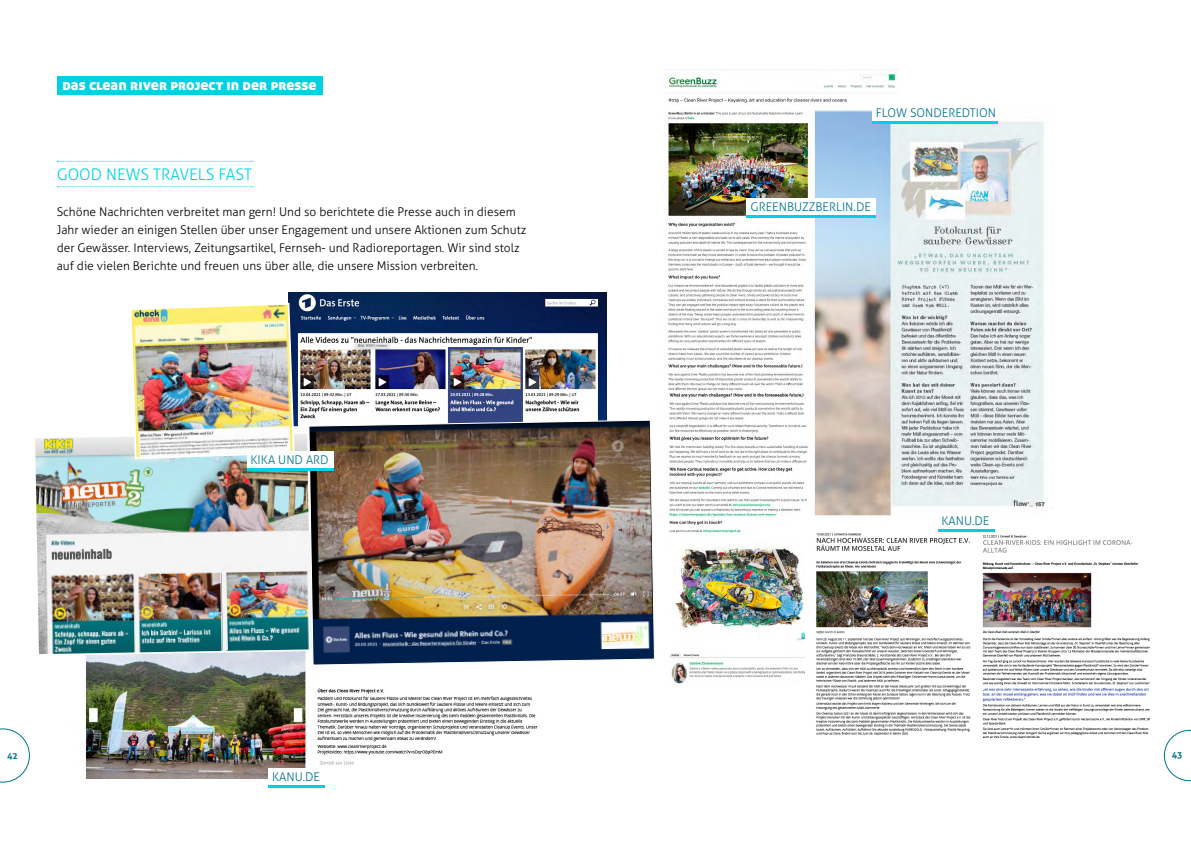
<style>
.page{position:relative;width:1191px;height:842px;background:#fff}
.page>*{position:absolute;margin:0;border:0;box-sizing:border-box;transform-origin:0 0}
.t1{font:300 16px "Aller";color:#00d4e7}
.t2{font:15px "Aller Display";color:#fff}
.t3{font:300 12px/18px "Aller";color:#000}
.t4{font:300 12px "Aller";color:#007591}
.t5{font:700 9px "Aller";color:#007591}
</style>
<div class="page">
<img style="left:85px;top:657px;width:221px;height:121px">
<img style="left:317px;top:688px;width:221px;height:77px">
<img style="left:663px;top:69px;width:235px;height:322px">
<img style="left:669px;top:393px;width:140px;height:291px">
<div style="left:57px;top:77px;width:265px;height:18px;background:#00d0e4"></div>
<svg style="left:0;top:729px;width:30px;height:53px"></svg>
<svg style="left:1164px;top:730px;width:27px;height:51px"></svg>
<img style="left:805px;top:526px;width:166px;height:210px">
<img style="left:982px;top:535px;width:169px;height:203px">
<img style="left:289px;top:292px;width:318px;height:133px">
<svg style="left:57px;top:161px;width:196px;height:1px"></svg>
<svg style="left:57px;top:186px;width:196px;height:1px"></svg>
<img style="left:816px;top:112px;width:229px;height:402px">
<div style="left:814px;top:110px;width:240px;height:406px;border:1px solid #fff"></div>
<img style="left:308px;top:419px;width:347px;height:246px">
<img style="left:35px;top:431px;width:278px;height:226px">
<img style="left:220px;top:533px;width:92px;height:117px">
<img style="left:129px;top:302px;width:166px;height:158px">
<div style="left:247px;top:451px;width:86px;height:20px;background:#fff"></div>
<hr style="left:247px;top:468px;width:86px;height:3px;background:#00d0e4">
<div style="left:872px;top:104px;width:126px;height:19px;background:#fff"></div>
<hr style="left:872px;top:121px;width:126px;height:2px;background:#00d0e4">
<div style="left:937px;top:512px;width:57px;height:20px;background:#fff"></div>
<hr style="left:937px;top:529px;width:57px;height:3px;background:#00d0e4">
<div style="left:746px;top:198px;width:130px;height:19px;background:#fff"></div>
<hr style="left:746px;top:215px;width:130px;height:2px;background:#00d0e4">
<div style="left:268px;top:768px;width:57px;height:20px;background:#fff"></div>
<hr style="left:268px;top:785px;width:57px;height:3px;background:#00d0e4">
<p class="t2" style="left:62px;top:75px;width:256px">das clean river project in der presse</p>
<h1 class="t1" style="left:57px;top:165px;width:197px">GOOD NEWS TRAVELS FAST</h1>
<p class="t3" style="left:57px;top:203px;width:471px">Schöne Nachrichten verbreitet man gern! Und so berichtete die Presse auch in diesem Jahr wieder an einigen Stellen über unser Engagement und unsere Aktionen zum Schutz der Gewässer. Interviews, Zeitungsartikel, Fernseh- und Radioreportagen. Wir sind stolz auf die vielen Berichte und freuen uns über alle, die unsere Mission verbreiten.</p>
<p class="t4" style="left:250px;top:452px;width:80px">KIKA UND ARD</p>
<p class="t4" style="left:876px;top:105px;width:121px">FLOW SONDEREDTION</p>
<p class="t4" style="left:750px;top:199px;width:122px">GREENBUZZBERLIN.DE</p>
<p class="t4" style="left:941px;top:513px;width:49px">KANU.DE</p>
<p class="t5" style="left:7px;top:750px;width:12px">42</p>
<p class="t5" style="left:1171px;top:749px;width:12px">43</p>
<p class="t4" style="left:272px;top:770px;width:49px">KANU.DE</p>
</div>
